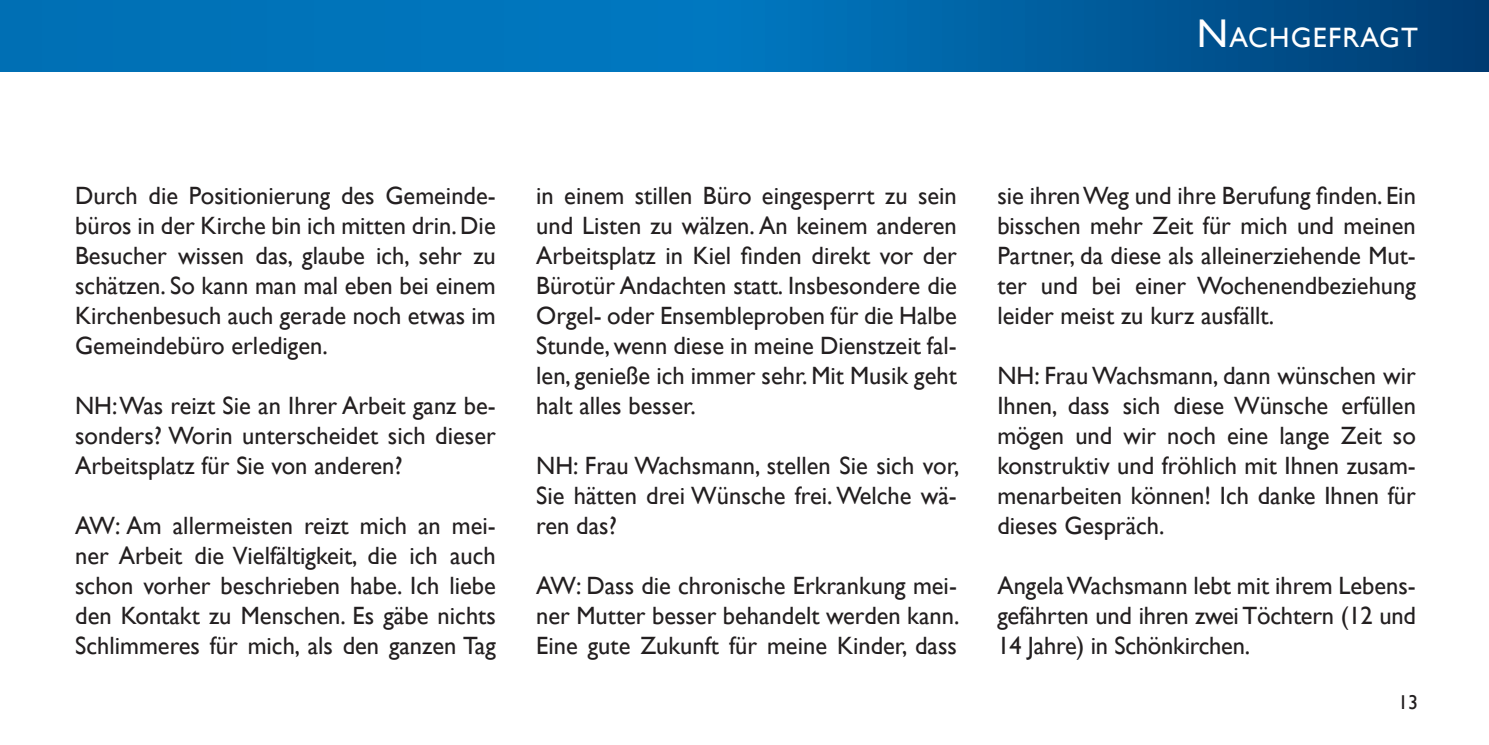
<style>
.page{position:relative;width:1489px;height:745px;background:#fff}
.page>*{position:absolute;margin:0;border:0;box-sizing:border-box;transform-origin:0 0}
.t1{font:28px "Gill Sans";letter-spacing:.045em;color:#fff}
.t2{font:25px/30px "Gill Sans";color:#231f20;text-align:justify}
.t3{font:20px "Gill Sans";color:#231f20}
.s1{font-size:40px}
</style>
<div class="page">
<svg style="left:0;top:0;width:1488px;height:72px;background:#0066a9"></svg>
<p class="t1" style="left:1196px;top:21px;width:223px"><span class="s1">N</span>ACHGEFRAGT</p>
<p class="t2" style="left:75px;top:180px;width:422px">Durch die Positionierung des Gemeinde&shy;büros in der Kirche bin ich mitten drin. Die Besucher wissen das, glaube ich, sehr zu schätzen. So kann man mal eben bei einem Kirchenbesuch auch gerade noch etwas im Gemeindebüro erledigen.</p>
<p class="t2" style="left:75px;top:390px;width:422px">NH:Was reizt Sie an Ihrer Arbeit ganz be&shy;sonders? Worin unterscheidet sich dieser Arbeitsplatz für Sie von anderen?</p>
<p class="t2" style="left:75px;top:510px;width:422px">AW: Am allermeisten reizt mich an mei&shy;ner Arbeit die Vielfältigkeit, die ich auch schon vorher beschrieben habe. Ich liebe den Kontakt zu Menschen. Es gäbe nichts Schlimmeres für mich, als den ganzen Tag</p>
<p class="t2" style="left:536px;top:180px;width:422px">in einem stillen Büro eingesperrt zu sein und Listen zu wälzen. An keinem anderen Arbeitsplatz in Kiel finden direkt vor der Bürotür Andachten statt. Insbesondere die Orgel- oder Ensembleproben für die Halbe Stunde, wenn diese in meine Dienstzeit fal&shy;len, genieße ich immer sehr. Mit Musik geht halt alles besser.</p>
<p class="t2" style="left:536px;top:450px;width:424px">NH: Frau Wachsmann, stellen Sie sich vor, Sie hätten drei Wünsche frei. Welche wä&shy;ren das?</p>
<p class="t2" style="left:536px;top:570px;width:424px">AW: Dass die chronische Erkrankung mei&shy;ner Mutter besser behandelt werden kann.<br>Eine gute Zukunft für meine Kinder, dass</p>
<p class="t2" style="left:997px;top:180px;width:420px">sie ihren Weg und ihre Berufung finden. Ein bisschen mehr Zeit für mich und meinen Partner, da diese als alleinerziehende Mut&shy;ter und bei einer Wochenendbeziehung leider meist zu kurz ausfällt.</p>
<p class="t2" style="left:997px;top:360px;width:420px">NH: Frau Wachsmann, dann wünschen wir Ihnen, dass sich diese Wünsche erfüllen mögen und wir noch eine lange Zeit so konstruktiv und fröhlich mit Ihnen zusam&shy;menarbeiten können! Ich danke Ihnen für dieses Gespräch.</p>
<p class="t2" style="left:997px;top:570px;width:420px">Angela Wachsmann lebt mit ihrem Lebens&shy;gefährten und ihren zwei Töchtern (12 und 14 Jahre) in Schönkirchen.</p>
<p class="t3" style="left:1397px;top:690px;width:21px">13</p>
</div>
